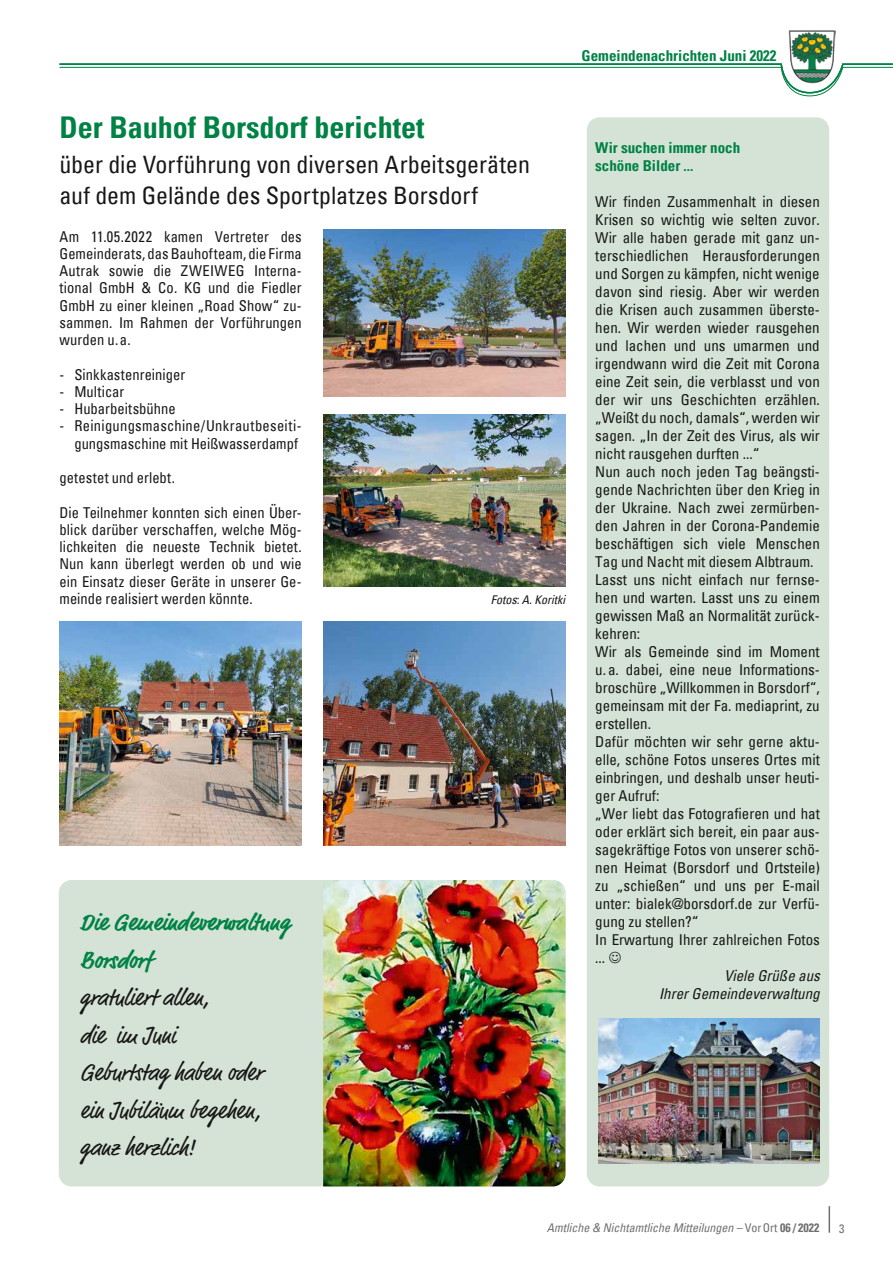
<style>
.page{position:relative;width:893px;height:1263px;background:#fff}
.page>*{position:absolute;margin:0;border:0;box-sizing:border-box;transform-origin:0 0}
.t1{font:700 condensed 30px "Univers";color:#008245}
.t2{font:condensed 24px/31.5px "Univers";letter-spacing:-.005em;color:#181716}
.t3{font:24px/37.5px "Market Pro";color:#181716}
.t4{font:700 24px/37.5px "Market Pro";color:#008245}
.t5{font:condensed 15px/18px "Univers";color:#181716;text-align:justify}
.t6{font:700 condensed 15px/18px "Univers";color:#008245}
.t7{font:italic condensed 15px/18px "Univers";color:#181716;text-align:right}
.t8{font:italic condensed 12px "Univers";color:#6e6e6e}
.t9{font:italic condensed 12px "Univers";color:#181716}
.t10{font:condensed 12px "Univers";color:#6e6e6e}
.s1{font-style:normal}
.s2{font-weight:700;font-style:normal}
</style>
<div class="page">
<svg style="left:829px;top:1206px;width:1px;height:27px"></svg>
<img style="left:788px;top:30px;width:47px;height:33px">
<svg style="left:59px;top:63px;width:834px;height:33px"></svg>
<img style="left:60px;top:621px;width:242px;height:224px">
<img style="left:323px;top:621px;width:243px;height:224px">
<img style="left:323px;top:230px;width:242px;height:167px">
<img style="left:323px;top:414px;width:242px;height:172px">
<div style="left:587px;top:117px;width:242px;height:1069px;background:#d4e3d6;border-radius:13px"></div>
<img style="left:598px;top:1018px;width:221px;height:146px">
<div style="left:59px;top:880px;width:507px;height:306px;background:#d4e3d6;border-radius:13px"></div>
<img style="left:323px;top:880px;width:242px;height:306px">
<p class="t6" style="left:581px;top:46px;width:196px">Gemeindenachrichten Juni 2022</p>
<h1 class="t1" style="left:60px;top:109px;width:366px">Der Bauhof Borsdorf berichtet</h1>
<h2 class="t2" style="left:60px;top:148px;width:472px">über die Vorführung von diversen Arbeitsgeräten auf dem Gelände des Sportplatzes Borsdorf</h2>
<p class="t5" style="left:60px;top:227px;width:244px;line-height:17.2px">Am 11.05.2022 kamen Vertreter des Gemeinderats, das Bauhofteam, die Firma Autrak sowie die ZWEIWEG Interna&shy;tional GmbH &amp; Co. KG und die Fiedler GmbH zu einer kleinen „Road Show“ zu&shy;sammen. Im Rahmen der Vorführungen wurden u.a.</p>
<p class="t5" style="left:60px;top:365px;width:127px">- Sinkkastenreiniger</p>
<p class="t5" style="left:60px;top:382px;width:66px">- Multicar</p>
<p class="t5" style="left:60px;top:399px;width:118px">- Hubarbeitsbühne</p>
<p class="t5" style="left:60px;top:417px;width:244px;line-height:17.2px;text-align:right">- Reinigungsmaschine/Unkrautbeseiti&shy;gungsmaschine mit Heißwasserdampf</p>
<p class="t5" style="left:60px;top:468px;width:117px">getestet und erlebt.</p>
<p class="t5" style="left:60px;top:503px;width:244px;line-height:17.2px">Die Teilnehmer konnten sich einen Über&shy;blick darüber verschaffen, welche Mög&shy;lichkeiten die neueste Technik bietet.<br>Nun kann überlegt werden ob und wie ein Einsatz dieser Geräte in unserer Ge&shy;meinde realisiert werden könnte.</p>
<h2 class="t4" style="left:80px;top:905px;width:211px">Die Gemeindeverwaltung<br>Borsdorf</h2>
<h2 class="t3" style="left:80px;top:980px;width:184px">gratuliert allen,<br>die im Juni<br>Geburtstag haben oder ein Jubiläum begehen, ganz herzlich!</h2>
<p class="t9" style="left:491px;top:592px;width:76px">Fotos: A. Koritki</p>
<p class="t6" style="left:595px;top:139px;width:146px">Wir suchen immer noch schöne Bilder ...</p>
<p class="t5" style="left:595px;top:193px;width:226px;text-align:left">Wir finden Zusammenhalt in diesen<br>Krisen so wichtig wie selten zuvor.<br>Wir alle haben gerade mit ganz un&shy;terschiedlichen Herausforderungen und Sorgen zu kämpfen, nicht wenige davon sind riesig. Aber wir werden die Krisen auch zusammen überste&shy;hen. Wir werden wieder rausgehen und lachen und uns umarmen und irgendwann wird die Zeit mit Corona eine Zeit sein, die verblasst und von der wir uns Geschichten erzählen. „Weißt du noch, damals“, werden wir sagen. „In der Zeit des Virus, als wir nicht rausgehen durften ...“<br>Nun auch noch jeden Tag beängsti&shy;gende Nachrichten über den Krieg in der Ukraine. Nach zwei zermürben&shy;den Jahren in der Corona-Pandemie beschäftigen sich viele Menschen<br>Tag und Nacht mit diesem Albtraum.<br>Lasst uns nicht einfach nur fernse&shy;hen und warten. Lasst uns zu einem gewissen Maß an Normalität zurück&shy;kehren:<br>Wir als Gemeinde sind im Moment u. a. dabei, eine neue Informations&shy;broschüre „Willkommen in Borsdorf“, gemeinsam mit der Fa. mediaprint, zu erstellen.<br>Dafür möchten wir sehr gerne aktu&shy;elle, schöne Fotos unseres Ortes mit einbringen, und deshalb unser heuti&shy;ger Aufruf:<br>„Wer liebt das Fotografieren und hat oder erklärt sich bereit, ein paar aus&shy;sagekräftige Fotos von unserer schö&shy;nen Heimat (Borsdorf und Ortsteile) zu „schießen“ und uns per E-mail unter: bialek@borsdorf.de zur Verfü&shy;gung zu stellen?“<br>In Erwartung Ihrer zahlreichen Fotos ...</p>
<p class="t7" style="left:659px;top:967px;width:162px">Viele Grüße aus<br>Ihrer Gemeindeverwaltung</p>
<p class="t8" style="left:547px;top:1220px;width:274px">Amtliche &amp; Nichtamtliche Mitteilungen – <span class="s1">VorOrt</span> <span class="s2">06 / 2022</span></p>
<p class="t10" style="left:839px;top:1221px;width:7px">3</p>
</div>
